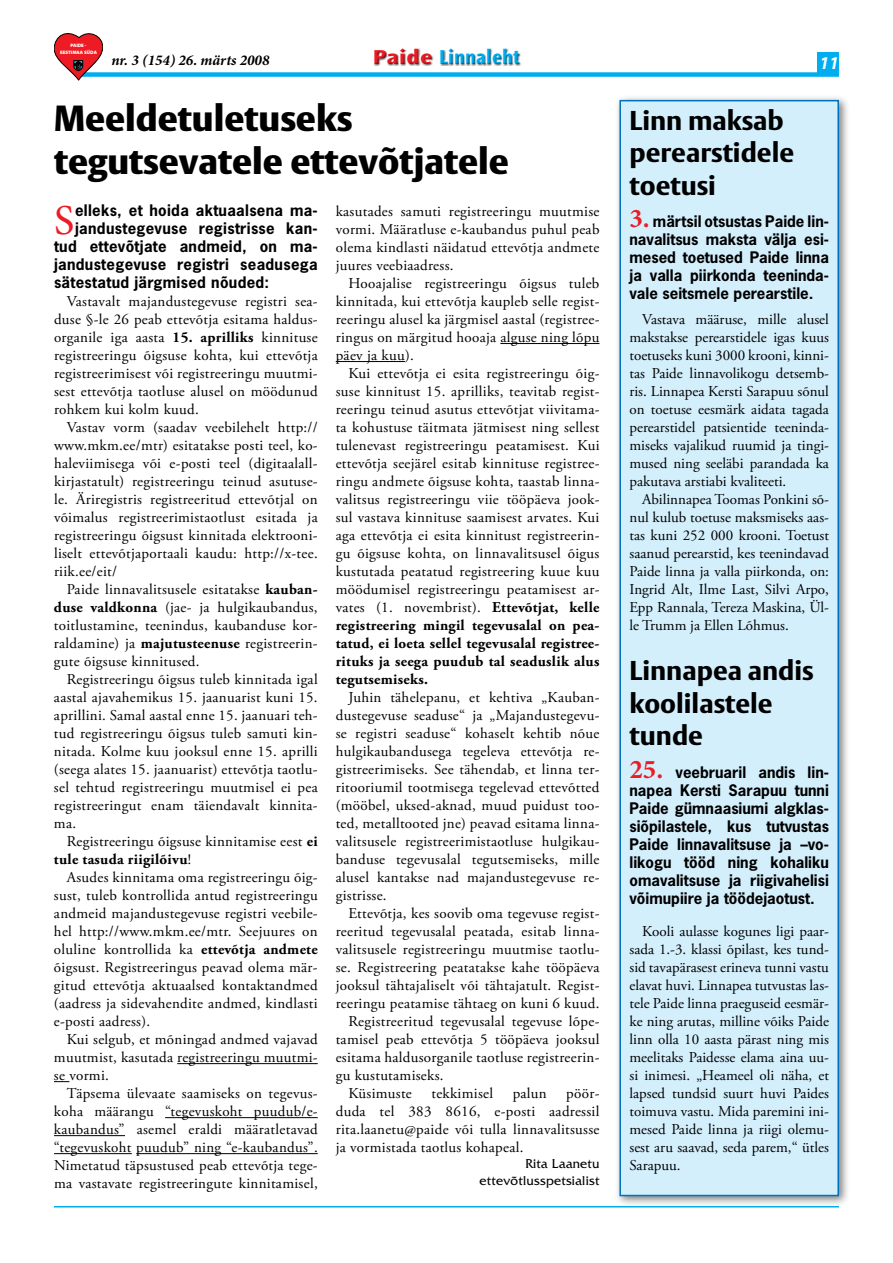
<style>
.page{position:relative;width:893px;height:1263px;background:#fff}
.page>*{position:absolute;margin:0;border:0;box-sizing:border-box;transform-origin:0 0}
.t1{font:42.75px "Minion Pro";color:#ed1c24}
.t2{font:900 36px/43.2px "Vesta";color:#000}
.t3{font:800 27px/32.4px "Vesta";color:#000}
.t4{font:800 21px "Ocean Sans Std";color:#00aeef;scale:.94 1}
.t5{font:italic 700 18px "Myriad Pro";color:#fff}
.t6{font:15px/18px "Adobe Garamond Pro";letter-spacing:.02em;color:#000;text-align:justify}
.t7{font:700 15px/18px "News Gothic Std";letter-spacing:.02em;color:#000;text-align:justify}
.t8{font:italic 700 15px "Minion Pro";color:#000}
.t9{font:13.5px/16.2px "Friz Quadrata Std";letter-spacing:.02em;color:#000;text-align:right}
.t10{font:900 4.8px/7.4px "Myriad Pro";color:#fff;text-align:center}
.s1{color:#ed1c24}
.s2{font-family:"Minion Pro";font-size:27px;color:#ed1c24}
.s3{font-weight:700}
</style>
<div class="page">
<hr style="left:54px;top:1206px;width:785px;height:1px;background:#00aeef">
<div style="left:45px;top:37px;width:802px;height:64px;background:#000;opacity:.75"></div>
<div style="left:817px;top:52px;width:22px;height:21px;background:#00aeef"></div>
<hr style="left:177px;top:1063px;width:141px;height:1px;background:#000">
<svg style="left:54px;top:1081px;width:15px;height:1px"></svg>
<hr style="left:165px;top:1117px;width:153px;height:1px;background:#000">
<hr style="left:54px;top:1135px;width:71px;height:1px;background:#000">
<hr style="left:54px;top:1153px;width:78px;height:1px;background:#000">
<hr style="left:136px;top:1153px;width:182px;height:1px;background:#000">
<hr style="left:500px;top:343px;width:99px;height:1px;background:#000">
<hr style="left:336px;top:361px;width:69px;height:1px;background:#000">
<div style="left:614px;top:95px;width:253px;height:1130px;background:#000;opacity:.5"></div>
<div style="left:620px;top:101px;width:218px;height:1094px;background:#d4effc"></div>
<div style="left:619px;top:100px;width:220px;height:1096px;border:2px solid #0071bc"></div>
<svg style="left:54px;top:33px;width:49px;height:47px"></svg>
<p class="t10" style="left:60px;top:42px;width:38px">PAIDE -<br>EESTIMAA SÜDA</p>
<p class="t8" style="left:111px;top:50px;width:160px">nr. 3 (154) 26. märts 2008</p>
<h3 class="t4" style="left:373px;top:45px;width:158px"><span class="s1">Paide</span> Linnaleht</h3>
<p class="t5" style="left:819px;top:51px;width:21px">11</p>
<h2 class="t2" style="left:54px;top:99px;width:456px">Meeldetuletuseks tegutsevatele ettevõtjatele</h2>
<h3 class="t3" style="left:629px;top:105px;width:166px">Linn maksab perearstidele toetusi</h3>
<p class="t7" style="left:629px;top:212px;width:201px"><span class="s2">3.</span> märtsil otsustas Paide lin&shy;navalitsus maksta välja esi&shy;mesed toetused Paide linna ja valla piirkonda teeninda&shy;vale seitsmele perearstile.</p>
<p class="t6" style="left:629px;top:311px;width:201px;text-indent:13px">Vastava määruse, mille alusel makstakse perearstidele igas kuus toetuseks kuni 3000 krooni, kinni&shy;tas Paide linnavolikogu detsemb&shy;ris. Linnapea Kersti Sarapuu sõnul on toetuse eesmärk aidata tagada perearstidel patsientide teeninda&shy;miseks vajalikud ruumid ja tingi&shy;mused ning seeläbi parandada ka pakutava arstiabi kvaliteeti.</p>
<p class="t6" style="left:629px;top:491px;width:201px;text-indent:13px">Abilinnapea Toomas Ponkini sõ&shy;nul kulub toetuse maksmiseks aas&shy;tas kuni 252 000 krooni. Toetust saanud perearstid, kes teenindavad Paide linna ja valla piirkonda, on:<br>Ingrid Alt, Ilme Last, Silvi Arpo, Epp Rannala, Tereza Maskina, Ül&shy;le Trumm ja Ellen Lõhmus.</p>
<h3 class="t3" style="left:629px;top:656px;width:186px">Linnapea andis koolilastele tunde</h3>
<p class="t7" style="left:629px;top:763px;width:201px"><span class="s2">25.</span> veebruaril andis lin&shy;napea Kersti Sarapuu tunni Paide gümnaasiumi algklas&shy;siõpilastele, kus tutvustas Paide linnavalitsuse ja –vo&shy;likogu tööd ning kohaliku omavalitsuse ja riigivahelisi võimupiire ja töödejaotust.</p>
<p class="t6" style="left:629px;top:923px;width:201px;text-indent:13px">Kooli aulasse kogunes ligi paar&shy;sada 1.-3. klassi õpilast, kes tund&shy;sid tavapärasest erineva tunni vastu elavat huvi. Linnapea tutvustas las&shy;tele Paide linna praeguseid eesmär&shy;ke ning arutas, milline võiks Paide linn olla 10 aasta pärast ning mis meelitaks Paidesse elama aina uu&shy;si inimesi. „Heameel oli näha, et lapsed tundsid suurt huvi Paides toimuva vastu. Mida paremini ini&shy;mesed Paide linna ja riigi olemu&shy;sest aru saavad, seda parem,“ ütles Sarapuu.</p>
<h1 class="t1" style="left:54px;top:191px;width:22px">S</h1>
<p class="t7" style="left:75px;top:201px;width:244px">elleks, et hoida aktuaalsena ma-</p>
<p class="t6" style="left:336px;top:203px;width:265px">kasutades samuti registreeringu muutmise vormi. Määratluse e-kaubandus puhul peab olema kindlasti näidatud ettevõtja andmete juures veebiaadress.</p>
<p class="t6" style="left:336px;top:275px;width:265px;text-indent:13px">Hooajalise registreeringu õigsus tuleb kinnitada, kui ettevõtja kaupleb selle regist&shy;reeringu alusel ka järgmisel aastal (registree&shy;ringus on märgitud hooaja alguse ning lõpu päev ja kuu).</p>
<p class="t6" style="left:336px;top:365px;width:265px;text-indent:13px">Kui ettevõtja ei esita registreeringu õig&shy;suse kinnitust 15. aprilliks, teavitab regist&shy;reeringu teinud asutus ettevõtjat viivitama&shy;ta kohustuse täitmata jätmisest ning sellest tulenevast registreeringu peatamisest. Kui ettevõtja seejärel esitab kinnituse registree&shy;ringu andmete õigsuse kohta, taastab linna&shy;valitsus registreeringu viie tööpäeva jook&shy;sul vastava kinnituse saamisest arvates. Kui aga ettevõtja ei esita kinnitust registreerin&shy;gu õigsuse kohta, on linnavalitsusel õigus kustutada peatatud registreering kuue kuu möödumisel registreeringu peatamisest ar&shy;vates (1. novembrist). <span class="s3">Ettevõtjat, kelle registreering mingil tegevusalal on pea&shy;tatud, ei loeta sellel tegevusalal registree&shy;rituks ja seega puudub tal seaduslik alus tegutsemiseks.</span></p>
<p class="t6" style="left:336px;top:689px;width:265px;text-indent:13px">Juhin tähelepanu, et kehtiva „Kauban&shy;dustegevuse seaduse“ ja „Majandustegevu&shy;se registri seaduse“ kohaselt kehtib nõue hulgikaubandusega tegeleva ettevõtja re&shy;gistreerimiseks. See tähendab, et linna ter&shy;ritooriumil tootmisega tegelevad ettevõtted (mööbel, uksed-aknad, muud puidust too&shy;ted, metalltooted jne) peavad esitama linna&shy;valitsusele registreerimistaotluse hulgikau&shy;banduse tegevusalal tegutsemiseks, mille alusel kantakse nad majandustegevuse re&shy;gistrisse.</p>
<p class="t6" style="left:348px;top:905px;width:252px">Ettevõtja, kes soovib oma tegevuse regist-</p>
<p class="t6" style="left:336px;top:923px;width:265px">reeritud tegevusalal peatada, esitab linna-</p>
<p class="t6" style="left:336px;top:941px;width:265px">valitsusele registreeringu muutmise taotlu-</p>
<p class="t6" style="left:336px;top:959px;width:265px">se. Registreering peatatakse kahe tööpäeva</p>
<p class="t6" style="left:336px;top:977px;width:265px">jooksul tähtajaliselt või tähtajatult. Regist-</p>
<p class="t6" style="left:336px;top:995px;width:265px">reeringu peatamise tähtaeg on kuni 6 kuud.</p>
<p class="t6" style="left:348px;top:1013px;width:252px">Registreeritud tegevusalal tegevuse lõpe-</p>
<p class="t6" style="left:336px;top:1031px;width:265px">tamisel peab ettevõtja 5 tööpäeva jooksul</p>
<p class="t6" style="left:336px;top:1049px;width:265px">esitama haldusorganile taotluse registreerin-</p>
<p class="t6" style="left:336px;top:1067px;width:109px">gu kustutamiseks.</p>
<p class="t6" style="left:348px;top:1085px;width:65px">Küsimuste</p>
<p class="t6" style="left:431px;top:1085px;width:63px">tekkimisel</p>
<p class="t6" style="left:513px;top:1085px;width:36px">palun</p>
<p class="t7" style="left:75px;top:219px;width:244px">jandustegevuse registrisse kan-</p>
<p class="t7" style="left:54px;top:237px;width:265px">tud ettevõtjate andmeid, on ma-</p>
<p class="t7" style="left:54px;top:255px;width:265px">jandustegevuse registri seadusega</p>
<p class="t7" style="left:54px;top:273px;width:217px">sätestatud järgmised nõuded:</p>
<p class="t6" style="left:54px;top:293px;width:265px;text-indent:13px">Vastavalt majandustegevuse registri sea&shy;duse §-le 26 peab ettevõtja esitama haldus&shy;organile iga aasta <span class="s3">15. aprilliks</span> kinnituse registreeringu õigsuse kohta, kui ettevõtja registreerimisest või registreeringu muutmi&shy;sest ettevõtja taotluse alusel on möödunud rohkem kui kolm kuud.</p>
<p class="t6" style="left:54px;top:419px;width:265px;text-indent:13px">Vastav vorm (saadav veebilehelt http:// www.mkm.ee/mtr) esitatakse posti teel, ko&shy;haleviimisega või e-posti teel (digitaalall&shy;kirjastatult) registreeringu teinud asutuse&shy;le. Äriregistris registreeritud ettevõtjal on võimalus registreerimistaotlust esitada ja registreeringu õigsust kinnitada elektrooni&shy;liselt ettevõtjaportaali kaudu: http://x-tee. riik.ee/eit/</p>
<p class="t6" style="left:54px;top:581px;width:265px;text-indent:13px">Paide linnavalitsusele esitatakse <span class="s3">kauban&shy;duse valdkonna</span> (jae- ja hulgikaubandus, toitlustamine, teenindus, kaubanduse kor&shy;raldamine) ja <span class="s3">majutusteenuse</span> registreerin&shy;gute õigsuse kinnitused.</p>
<p class="t6" style="left:54px;top:671px;width:265px;text-indent:13px">Registreeringu õigsus tuleb kinnitada igal aastal ajavahemikus 15. jaanuarist kuni 15. aprillini. Samal aastal enne 15. jaanuari teh&shy;tud registreeringu õigsus tuleb samuti kin&shy;nitada. Kolme kuu jooksul enne 15. aprilli (seega alates 15. jaanuarist) ettevõtja taotlu&shy;sel tehtud registreeringu muutmisel ei pea registreeringut enam täiendavalt kinnita&shy;ma.</p>
<p class="t6" style="left:54px;top:833px;width:265px;text-indent:13px">Registreeringu õigsuse kinnitamise eest <span class="s3">ei tule tasuda riigilõivu</span>!</p>
<p class="t6" style="left:54px;top:869px;width:265px;text-indent:13px">Asudes kinnitama oma registreeringu õig&shy;sust, tuleb kontrollida antud registreeringu andmeid majandustegevuse registri veebile&shy;hel http://www.mkm.ee/mtr. Seejuures on oluline kontrollida ka <span class="s3">ettevõtja andmete </span>õigsust. Registreeringus peavad olema mär&shy;gitud ettevõtja aktuaalsed kontaktandmed (aadress ja sidevahendite andmed, kindlasti e-posti aadress).</p>
<p class="t6" style="left:54px;top:1031px;width:265px;text-indent:13px">Kui selgub, et mõningad andmed vajavad muutmist, kasutada registreeringu muutmi&shy;se vormi.</p>
<p class="t6" style="left:54px;top:1085px;width:265px;text-indent:13px">Täpsema ülevaate saamiseks on tegevus&shy;koha määrangu “tegevuskoht puudub/e&shy;kaubandus” asemel eraldi määratletavad “tegevuskoht puudub” ning “e-kaubandus”.<br>Nimetatud täpsustused peab ettevõtja tege&shy;ma vastavate registreeringute kinnitamisel,</p>
<p class="t6" style="left:336px;top:1085px;width:265px;text-indent:231px">pöör&shy;duda tel 383 8616, e-posti aadressil rita.laanetu@paide või tulla linnavalitsusse ja vormistada taotlus kohapeal.</p>
<p class="t9" style="left:480px;top:1156px;width:121px">Rita Laanetu ettevõtlusspetsialist</p>
</div>
